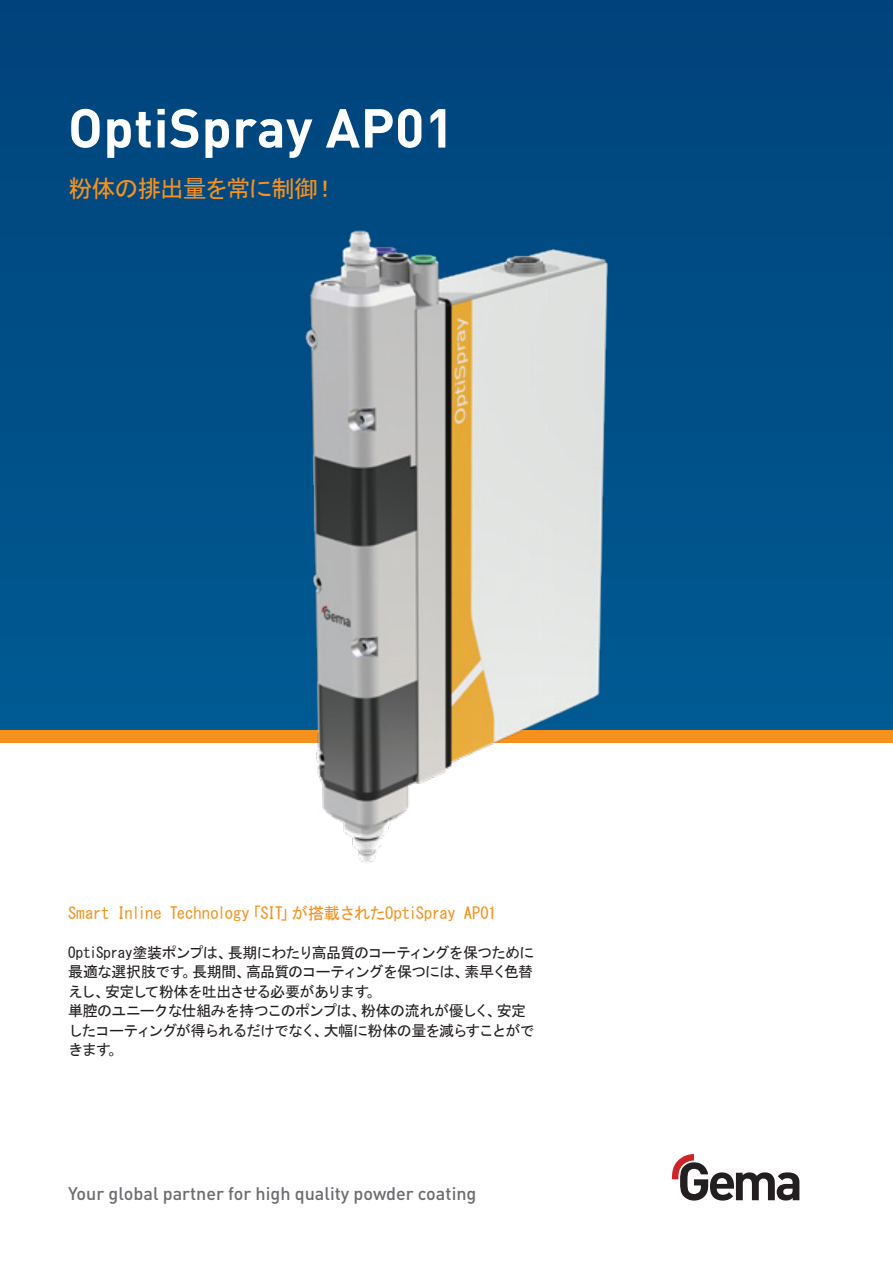
<style>
.page{position:relative;width:893px;height:1263px;background:#fff}
.page>*{position:absolute;margin:0;border:0;box-sizing:border-box;transform-origin:0 0}
.t1{font:700 54px "DIN Pro";letter-spacing:.01em;color:#fff}
.t2{font:24px "MS Gothic";letter-spacing:-.055em;color:#f6911e}
.t3{font:500 18px "DIN Pro";color:#6c6d70}
.t4{font:16.5px "MS Gothic";letter-spacing:-.02em;color:#f6911e}
.t5{font:15px/19.5px "MS Gothic";letter-spacing:-.055em;color:#231f20}
</style>
<div class="page">
<div style="left:0;top:0;width:893px;height:737px;background:linear-gradient(to bottom,#00427b,#005b93)"></div>
<div style="left:0;top:730px;width:893px;height:13px;background:#f6911e"></div>
<svg style="left:672px;top:1154px;width:127px;height:46px"></svg>
<img style="left:195px;top:207px;width:510px;height:656px">
<h1 class="t1" style="left:68px;top:83px;width:388px">OptiSpray AP01</h1>
<h2 class="t2" style="left:68px;top:176px;width:271px">粉体の排出量を常に制御！</h2>
<p class="t4" style="left:68px;top:904px;width:430px">Smart Inline Technology「SIT」が搭載されたOptiSpray AP01</p>
<p class="t5" style="left:68px;top:942px;width:468px">OptiSpray塗装ポンプは、長期にわたり高品質のコーティングを保つために最適な選択肢です。長期間、高品質のコーティングを保つには、素早く色替えし、安定して粉体を吐出させる必要があります。<br>単腔のユニークな仕組みを持つこのポンプは、粉体の流れが優しく、安定したコーティングが得られるだけでなく、大幅に粉体の量を減らすことができます。</p>
<p class="t3" style="left:68px;top:1179px;width:410px">Your global partner for high quality powder coating</p>
</div>
